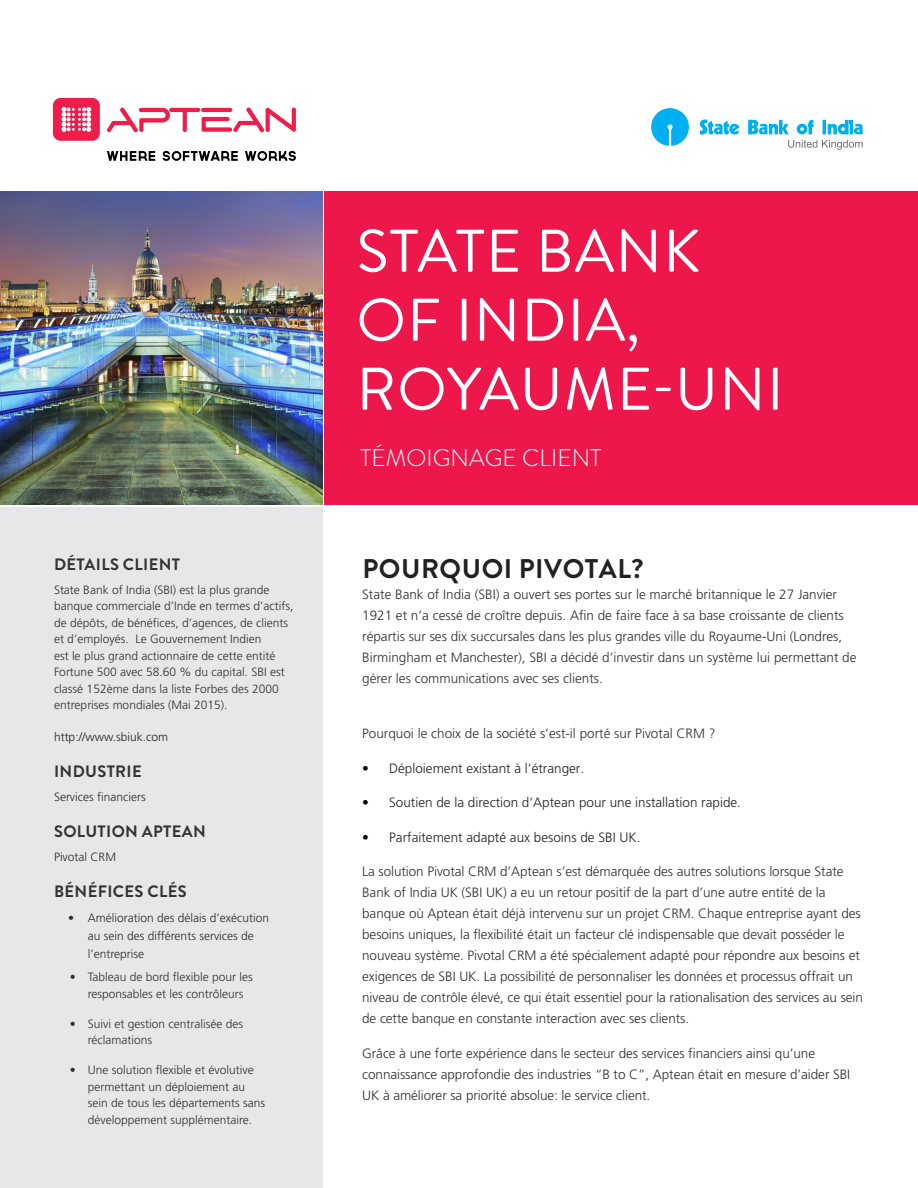
<style>
.page{position:relative;width:918px;height:1188px;background:#fff}
.page>*{position:absolute;margin:0;border:0;box-sizing:border-box;transform-origin:0 0}
.t1{font:60px/69px "Brandon Grotesque";letter-spacing:.02em;color:#fff}
.t2{font:700 27px "Brandon Grotesque";letter-spacing:.02em;color:#1f2221}
.t3{font:300 24px "Brandon Grotesque";color:#fff}
.t4{font:700 16.5px "Brandon Grotesque";letter-spacing:.02em;color:#333334}
.t5{font:300 13.5px/21px "Frutiger LT Std";letter-spacing:-.005em;color:#2f302f}
.t6{font:300 13.5px "Frutiger LT Std";color:#1f2221}
.t7{font:300 12px/16.5px "Frutiger LT Std";color:#2f302f}
.t8{font:300 12px/18px "Frutiger LT Std";color:#2a2c2b}
.t9{font:300 12px "Frutiger LT Std";color:#1f2221}
.s1{color:#000}
</style>
<div class="page">
<div style="left:324px;top:192px;width:594px;height:313px;background:#ed174c"></div>
<img style="left:0;top:192px;width:322px;height:313px">
<div style="left:0;top:507px;width:322px;height:681px;background:#e6e7e8"></div>
<svg style="left:699px;top:119px;width:40px;height:16px"></svg>
<hr style="left:823px;top:120px;width:3px;height:14px;background:#00afef">
<svg style="left:828px;top:120px;width:35px;height:14px"></svg>
<svg style="left:797px;top:120px;width:16px;height:14px"></svg>
<svg style="left:748px;top:120px;width:41px;height:14px"></svg>
<svg style="left:651px;top:108px;width:38px;height:38px"></svg>
<svg style="left:788px;top:140px;width:75px;height:10px"></svg>
<svg style="left:107px;top:151px;width:48px;height:10px"></svg>
<svg style="left:163px;top:151px;width:75px;height:10px"></svg>
<svg style="left:245px;top:151px;width:51px;height:10px"></svg>
<div style="left:53px;top:98px;width:47px;height:43px;background:#ee1d4c;border-radius:8px"></div>
<svg style="left:107px;top:107px;width:189px;height:25px"></svg>
<svg style="left:62px;top:107px;width:29px;height:25px"></svg>
<p class="t4" style="left:54px;top:553px;width:128px">DÉTAILS CLIENT</p>
<p class="t7" style="left:54px;top:581px;width:241px">State Bank of India (SBI) est la plus grande banque commerciale d’Inde en termes d’actifs, de dépôts, de bénéfices, d’agences, de clients et d’employés. Le Gouvernement Indien<br>est le plus grand actionnaire de cette entité Fortune 500 avec 58.60 % du capital. SBI est classé 152ème dans la liste Forbes des 2000 entreprises mondiales (Mai 2015).</p>
<p class="t9" style="left:54px;top:730px;width:116px">http://www.sbiuk.com</p>
<p class="t4" style="left:54px;top:760px;width:89px">INDUSTRIE</p>
<p class="t8" style="left:54px;top:788px;width:93px">Services financiers</p>
<p class="t4" style="left:54px;top:820px;width:153px">SOLUTION APTEAN</p>
<p class="t8" style="left:54px;top:848px;width:64px">Pivotal CRM</p>
<p class="t4" style="left:54px;top:880px;width:134px">BÉNÉFICES CLÉS</p>
<p class="t8" style="left:88px;top:909px;width:183px;text-indent:-20px">• Amélioration des délais d’exécution au sein des différents services de l’entreprise</p>
<p class="t7" style="left:88px;top:969px;width:167px;text-indent:-18px">• Tableau de bord flexible pour les responsables et les contrôleurs</p>
<p class="t7" style="left:88px;top:1016px;width:157px;text-indent:-18px">• Suivi et gestion centralisée des réclamations</p>
<p class="t7" style="left:88px;top:1062px;width:179px;text-indent:-18px">• Une solution flexible et évolutive permettant un déploiement au sein de tous les départements sans développement supplémentaire.</p>
<h1 class="t1" style="left:357px;top:217px;width:429px">STATE BANK<br>OF INDIA,<br>ROYAUME-UNI</h1>
<h3 class="t3" style="left:360px;top:441px;width:243px">TÉMOIGNAGE CLIENT</h3>
<h2 class="t2" style="left:362px;top:550px;width:283px">POURQUOI PIVOTAL?</h2>
<p class="t5" style="left:362px;top:584px;width:496px">State Bank of India (SBI) a ouvert ses portes sur le marché britannique le 27 Janvier 1921 et n’a cessé de croître depuis. Afin de faire face à sa base croissante de clients répartis sur ses dix succursales dans les plus grandes ville du Royaume-Uni (Londres, Birmingham et Manchester), SBI a décidé d’investir dans un système lui permettant de gérer les communications avec ses clients.</p>
<p class="t5" style="left:362px;top:723px;width:355px">Pourquoi le choix de la société s’est-il porté sur Pivotal CRM ?</p>
<p class="t6" style="left:362px;top:760px;width:224px"><span class="s1">•</span> Déploiement existant à l’étranger.</p>
<p class="t6" style="left:362px;top:795px;width:380px"><span class="s1">•</span> Soutien de la direction d’Aptean pour une installation rapide.</p>
<p class="t6" style="left:362px;top:829px;width:280px"><span class="s1">•</span> Parfaitement adapté aux besoins de SBI UK.</p>
<p class="t5" style="left:362px;top:861px;width:502px">La solution Pivotal CRM d’Aptean s’est démarquée des autres solutions lorsque State Bank of India UK (SBI UK) a eu un retour positif de la part d’une autre entité de la banque où Aptean était déjà intervenu sur un projet CRM. Chaque entreprise ayant des besoins uniques, la flexibilité était un facteur clé indispensable que devait posséder le nouveau système. Pivotal CRM a été spécialement adapté pour répondre aux besoins et exigences de SBI UK. La possibilité de personnaliser les données et processus offrait un niveau de contrôle élevé, ce qui était essentiel pour la rationalisation des services au sein de cette banque en constante interaction avec ses clients.</p>
<p class="t5" style="left:362px;top:1043px;width:490px">Grâce à une forte expérience dans le secteur des services financiers ainsi qu’une connaissance approfondie des industries “B to C”, Aptean était en mesure d’aider SBI<br>UK à améliorer sa priorité absolue: le service client.</p>
</div>
